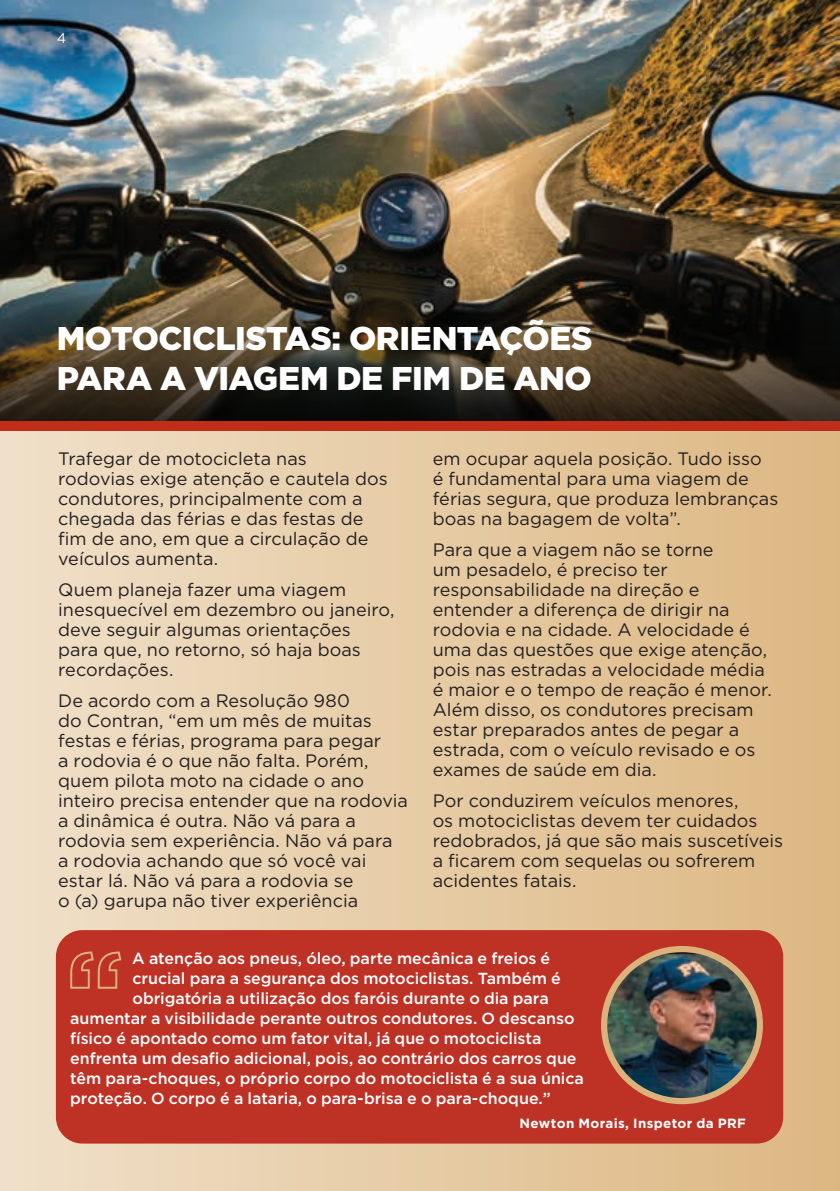
<style>
.page{position:relative;width:840px;height:1191px;background:#fff}
.page>*{position:absolute;margin:0;border:0;box-sizing:border-box;transform-origin:0 0}
.t1{font:900 32.8px/39.4px "Gotham";letter-spacing:-.015em;color:#fff}
.t2{font:18px/20px "Gotham";color:#231f20}
.t3{font:500 16px "Gotham";letter-spacing:-.005em;color:#fff}
.t4{font:14px "Gotham";color:#fff}
.t5{font:700 13.4px "Gotham";letter-spacing:.025em;color:#fff}
</style>
<div class="page">
<div style="left:0;top:0;width:839px;height:1191px;background:linear-gradient(to right,#f0e0c9,#ddb681)"></div>
<img style="left:0;top:0;width:839px;height:270px">
<div style="left:56px;top:930px;width:726px;height:213px;background:#be3225;border-radius:27px"></div>
<svg style="left:70px;top:951px;width:52px;height:38px"></svg>
<img style="left:607px;top:954px;width:152px;height:147px">
<div style="left:600px;top:946px;width:162px;height:158px;border:6px solid #dbb37a;border-radius:50%"></div>
<div style="left:0;top:421px;width:839px;height:9px;background:#c02d19"></div>
<svg style="left:0;top:270px;width:839px;height:151px;background:#362f22"></svg>
<p class="t4" style="left:57px;top:29px;width:11px">4</p>
<h1 class="t1" style="left:57px;top:319px;width:537px">MOTOCICLISTAS: ORIENTAÇÕES<br>PARA A VIAGEM DE FIM DE ANO</h1>
<p class="t2" style="left:58px;top:448px;width:331px">Trafegar de motocicleta nas rodovias exige atenção e cautela dos condutores, principalmente com a chegada das férias e das festas de fim de ano, em que a circulação de veículos aumenta.</p>
<p class="t2" style="left:58px;top:579px;width:338px">Quem planeja fazer uma viagem inesquecível em dezembro ou janeiro, deve seguir algumas orientações para que, no retorno, só haja boas recordações.</p>
<p class="t2" style="left:58px;top:690px;width:351px">De acordo com a Resolução 980<br>do Contran, “em um mês de muitas festas e férias, programa para pegar<br>a rodovia é o que não falta. Porém, quem pilota moto na cidade o ano inteiro precisa entender que na rodovia a dinâmica é outra. Não vá para a rodovia sem experiência. Não vá para<br>a rodovia achando que só você vai estar lá. Não vá para a rodovia se<br>o (a) garupa não tiver experiência</p>
<p class="t2" style="left:432px;top:448px;width:347px">em ocupar aquela posição. Tudo isso<br>é fundamental para uma viagem de férias segura, que produza lembranças boas na bagagem de volta”.</p>
<p class="t2" style="left:432px;top:539px;width:340px">Para que a viagem não se torne<br>um pesadelo, é preciso ter responsabilidade na direção e entender a diferença de dirigir na rodovia e na cidade. A velocidade é uma das questões que exige atenção, pois nas estradas a velocidade média é maior e o tempo de reação é menor.<br>Além disso, os condutores precisam estar preparados antes de pegar a estrada, com o veículo revisado e os exames de saúde em dia.</p>
<p class="t2" style="left:432px;top:790px;width:352px">Por conduzirem veículos menores,<br>os motociclistas devem ter cuidados redobrados, já que são mais suscetíveis a ficarem com sequelas ou sofrerem acidentes fatais.</p>
<p class="t3" style="left:132px;top:948px;width:419px">A atenção aos pneus, óleo, parte mecânica e freios é</p>
<p class="t3" style="left:132px;top:968px;width:429px">crucial para a segurança dos motociclistas. Também é</p>
<p class="t3" style="left:132px;top:988px;width:417px">obrigatória a utilização dos faróis durante o dia para</p>
<p class="t3" style="left:70px;top:1008px;width:505px">aumentar a visibilidade perante outros condutores. O descanso</p>
<p class="t3" style="left:70px;top:1028px;width:472px">físico é apontado como um fator vital, já que o motociclista</p>
<p class="t3" style="left:70px;top:1048px;width:507px">enfrenta um desafio adicional, pois, ao contrário dos carros que</p>
<p class="t3" style="left:70px;top:1068px;width:515px">têm para-choques, o próprio corpo do motociclista é a sua única</p>
<p class="t3" style="left:70px;top:1088px;width:481px">proteção. O corpo é a lataria, o para-brisa e o para-choque.”</p>
<p class="t5" style="left:519px;top:1113px;width:228px">Newton Morais, Inspetor da PRF</p>
</div>
